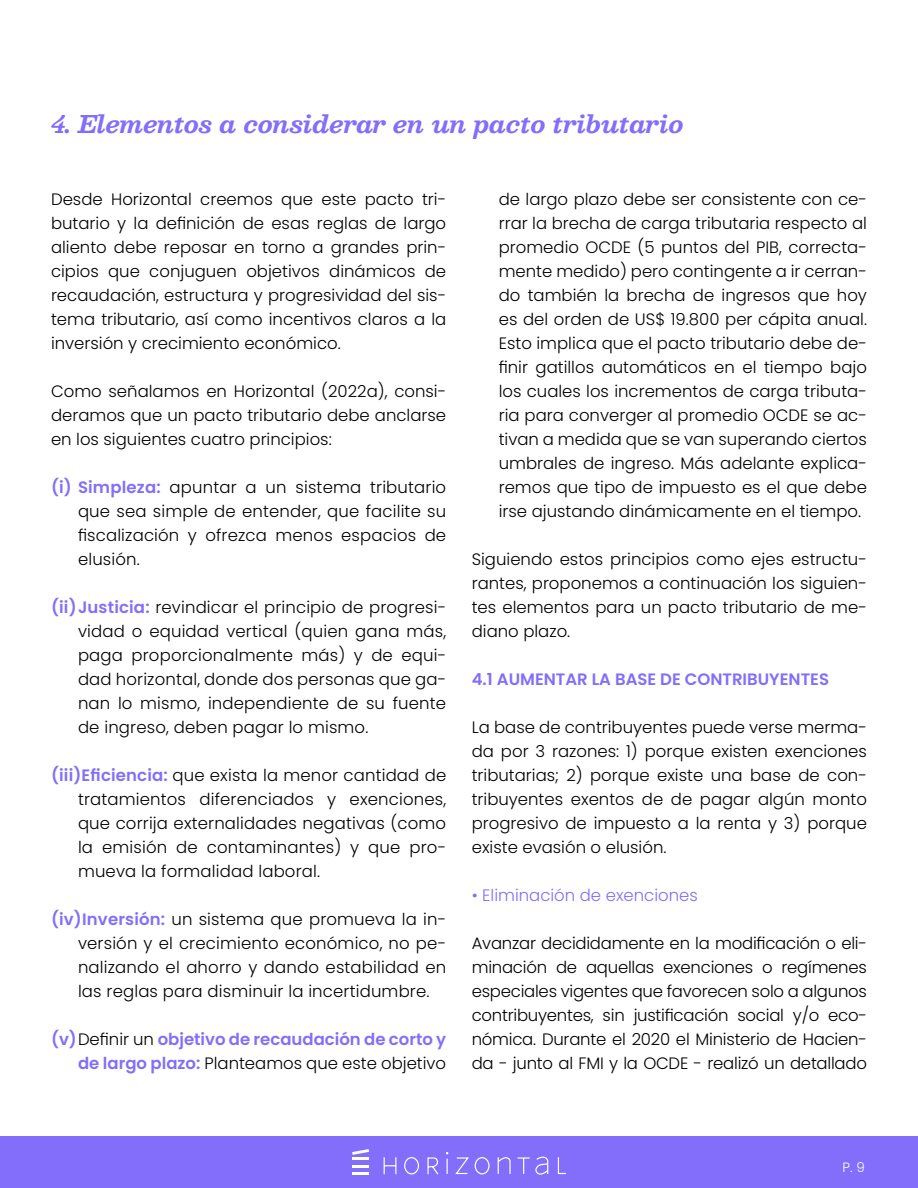
<style>
.page{position:relative;width:918px;height:1188px;background:#fff}
.page>*{position:absolute;margin:0;border:0;box-sizing:border-box;transform-origin:0 0}
.t1{font:italic 700 24px "Besley";letter-spacing:-.005em;color:#826efa}
.t2{font:300 16.5px/24px "Poppins";color:#000;text-align:justify}
.t3{font:600 16.5px/24px "Poppins";color:#826efa;text-align:right}
.t4{font:300 16.5px "Poppins";color:#826efa}
.t5{font:300 13.5px "Poppins";color:#fff}
.s1{font-weight:600;color:#826efa}
.s2{font-weight:300;color:#000}
</style>
<div class="page">
<div style="left:0;top:1136px;width:918px;height:52px;background:#826efa"></div>
<hr style="left:352px;top:1157px;width:17px;height:3px;background:#fff">
<svg style="left:352px;top:1149px;width:17px;height:6px"></svg>
<hr style="left:352px;top:1165px;width:17px;height:3px;background:#fff">
<hr style="left:352px;top:1172px;width:17px;height:3px;background:#fff">
<svg style="left:383px;top:1152px;width:183px;height:23px"></svg>
<h1 class="t1" style="left:51px;top:107px;width:634px">4. Elementos a considerar en un pacto tributario</h1>
<p class="t2" style="left:51px;top:187px;width:397px">Desde Horizontal creemos que este pacto tri&shy;butario y la definición de esas reglas de largo aliento debe reposar en torno a grandes prin&shy;cipios que conjuguen objetivos dinámicos de recaudación, estructura y progresividad del sis&shy;tema tributario, así como incentivos claros a la inversión y crecimiento económico.</p>
<p class="t2" style="left:51px;top:379px;width:397px">Como señalamos en Horizontal (2022a), consi&shy;deramos que un pacto tributario debe anclarse en los siguientes cuatro principios:</p>
<p class="t2" style="left:78px;top:475px;width:370px;text-indent:-27px"><span class="s1">(i) Simpleza:</span> apuntar a un sistema tributario que sea simple de entender, que facilite su fiscalización y ofrezca menos espacios de elusión.</p>
<p class="t2" style="left:78px;top:595px;width:370px;text-indent:-27px"><span class="s1">(ii)Justicia:</span> revindicar el principio de progresi&shy;vidad o equidad vertical (quien gana más, paga proporcionalmente más) y de equi&shy;dad horizontal, donde dos personas que ga&shy;nan lo mismo, independiente de su fuente de ingreso, deben pagar lo mismo.</p>
<p class="t2" style="left:78px;top:763px;width:370px;text-indent:-27px"><span class="s1">(iii)Eficiencia:</span> que exista la menor cantidad de tratamientos diferenciados y exenciones, que corrija externalidades negativas (como la emisión de contaminantes) y que pro&shy;mueva la formalidad laboral.</p>
<p class="t2" style="left:78px;top:907px;width:370px;text-indent:-27px"><span class="s1">(iv)Inversión:</span> un sistema que promueva la in&shy;versión y el crecimiento económico, no pe&shy;nalizando el ahorro y dando estabilidad en las reglas para disminuir la incertidumbre.</p>
<p class="t3" style="left:51px;top:1028px;width:397px">(v)<span class="s2">Definir un</span> objetivo de recaudación de corto y de largo plazo: <span class="s2">Planteamos que este objetivo</span></p>
<p class="t2" style="left:499px;top:188px;width:370px">de largo plazo debe ser consistente con ce&shy;rrar la brecha de carga tributaria respecto al promedio OCDE (5 puntos del PIB, correcta&shy;mente medido) pero contingente a ir cerran&shy;do también la brecha de ingresos que hoy es del orden de US$ 19.800 per cápita anual.<br>Esto implica que el pacto tributario debe de&shy;finir gatillos automáticos en el tiempo bajo los cuales los incrementos de carga tributa&shy;ria para converger al promedio OCDE se ac&shy;tivan a medida que se van superando ciertos umbrales de ingreso. Más adelante explica&shy;remos que tipo de impuesto es el que debe irse ajustando dinámicamente en el tiempo.</p>
<p class="t2" style="left:472px;top:548px;width:397px">Siguiendo estos principios como ejes estructu&shy;rantes, proponemos a continuación los siguien&shy;tes elementos para un pacto tributario de me&shy;diano plazo.</p>
<p class="t3" style="left:472px;top:668px;width:359px">4.1 AUMENTAR LA BASE DE CONTRIBUYENTES</p>
<p class="t2" style="left:472px;top:716px;width:397px">La base de contribuyentes puede verse merma&shy;da por 3 razones: 1) porque existen exenciones tributarias; 2) porque existe una base de con&shy;tribuyentes exentos de de pagar algún monto progresivo de impuesto a la renta y 3) porque existe evasión o elusión.</p>
<p class="t4" style="left:472px;top:886px;width:228px">• Eliminación de exenciones</p>
<p class="t2" style="left:472px;top:932px;width:397px">Avanzar decididamente en la modificación o eli&shy;minación de aquellas exenciones o regímenes especiales vigentes que favorecen solo a algunos contribuyentes, sin justificación social y/o eco&shy;nómica. Durante el 2020 el Ministerio de Hacien&shy;da - junto al FMI y la OCDE - realizó un detallado</p>
<p class="t5" style="left:843px;top:1160px;width:24px">P. 9</p>
</div>
